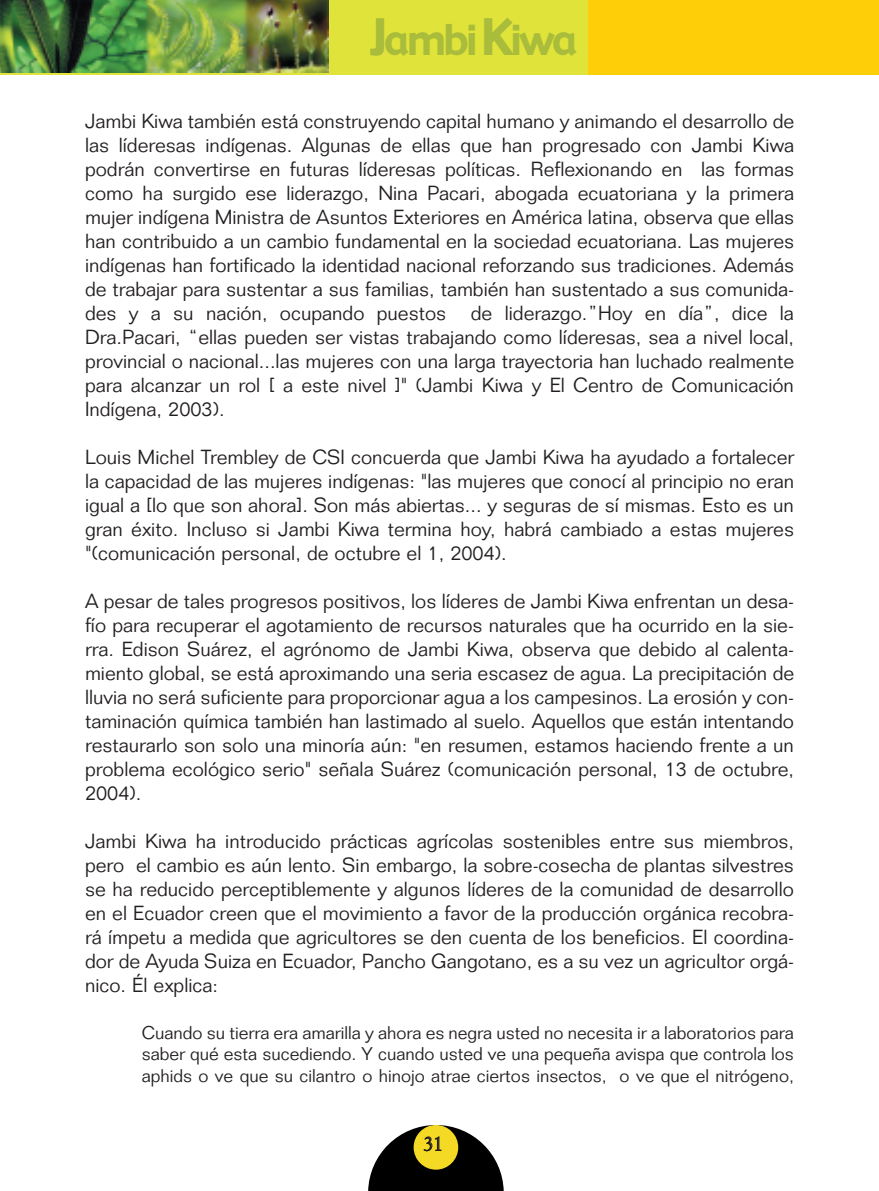
<style>
.page{position:relative;width:879px;height:1191px;background:#fff}
.page>*{position:absolute;margin:0;border:0;box-sizing:border-box;transform-origin:0 0}
.t1{font:41.4px "Gadget";color:#a9bc3b}
.t2{font:300 20px/24px "Folio";color:#231f20;text-align:justify}
.t3{font:20px "Goudy Old Sty T";color:#231f20}
.t4{font:300 18px/21.6px "Folio";color:#231f20;text-align:justify}
.s1{font-size:49px}
</style>
<div class="page">
<div style="left:0;top:0;width:878px;height:74px;background:#fece08"></div>
<div style="left:0;top:0;width:587px;height:74px;background:#e0e339"></div>
<svg style="left:368px;top:1125px;width:136px;height:66px"></svg>
<div style="left:414px;top:1125px;width:44px;height:44px;background:#f5da25;border-radius:50%"></div>
<img style="left:0;top:0;width:328px;height:72px">
<h1 class="t1" style="left:369px;top:13px;width:210px"><span class="s1">J</span>amb <span class="s1">K</span>iwa</h1>
<p class="t2" style="left:85px;top:111px;width:710px">Jambi Kiwa también está construyendo capital humano y animando el desarrollo de las líderesas indígenas. Algunas de ellas que han progresado con Jambi Kiwa podrán convertirse en futuras líderesas políticas. Reflexionando en las formas como ha surgido ese liderazgo, Nina Pacari, abogada ecuatoriana y la primera mujer indígena Ministra de Asuntos Exteriores en América latina, observa que ellas han contribuido a un cambio fundamental en la sociedad ecuatoriana. Las mujeres indígenas han fortificado la identidad nacional reforzando sus tradiciones. Además de trabajar para sustentar a sus familias, también han sustentado a sus comunida&shy;des y a su nación, ocupando puestos de liderazgo.”Hoy en día”, dice la Dra.Pacari, “ellas pueden ser vistas trabajando como líderesas, sea a nivel local, provincial o nacional...las mujeres con una larga trayectoria han luchado realmente para alcanzar un rol [ a este nivel ]" (Jambi Kiwa y El Centro de Comunicación Indígena, 2003).</p>
<p class="t2" style="left:85px;top:447px;width:710px">Louis Michel Trembley de CSI concuerda que Jambi Kiwa ha ayudado a fortalecer la capacidad de las mujeres indígenas: "las mujeres que conocí al principio no eran igual a [lo que son ahora]. Son más abiertas... y seguras de sí mismas. Esto es un gran éxito. Incluso si Jambi Kiwa termina hoy, habrá cambiado a estas mujeres "(comunicación personal, de octubre el 1, 2004).</p>
<p class="t2" style="left:85px;top:591px;width:710px">A pesar de tales progresos positivos, los líderes de Jambi Kiwa enfrentan un desa&shy;fío para recuperar el agotamiento de recursos naturales que ha ocurrido en la sie&shy;rra. Edison Suárez, el agrónomo de Jambi Kiwa, observa que debido al calenta&shy;miento global, se está aproximando una seria escasez de agua. La precipitación de lluvia no será suficiente para proporcionar agua a los campesinos. La erosión y con&shy;taminación química también han lastimado al suelo. Aquellos que están intentando restaurarlo son solo una minoría aún: "en resumen, estamos haciendo frente a un problema ecológico serio" señala Suárez (comunicación personal, 13 de octubre, 2004).</p>
<p class="t2" style="left:85px;top:831px;width:710px">Jambi Kiwa ha introducido prácticas agrícolas sostenibles entre sus miembros, pero el cambio es aún lento. Sin embargo, la sobre-cosecha de plantas silvestres se ha reducido perceptiblemente y algunos líderes de la comunidad de desarrollo en el Ecuador creen que el movimiento a favor de la producción orgánica recobra&shy;rá ímpetu a medida que agricultores se den cuenta de los beneficios. El coordina&shy;dor de Ayuda Suiza en Ecuador, Pancho Gangotano, es a su vez un agricultor orgá&shy;nico. Él explica:</p>
<p class="t4" style="left:142px;top:1023px;width:654px">Cuando su tierra era amarilla y ahora es negra usted no necesita ir a laboratorios para saber qué esta sucediendo. Y cuando usted ve una pequeña avispa que controla los aphids o ve que su cilantro o hinojo atrae ciertos insectos, o ve que el nitrógeno,</p>
<p class="t3" style="left:423px;top:1132px;width:21px">31</p>
</div>
